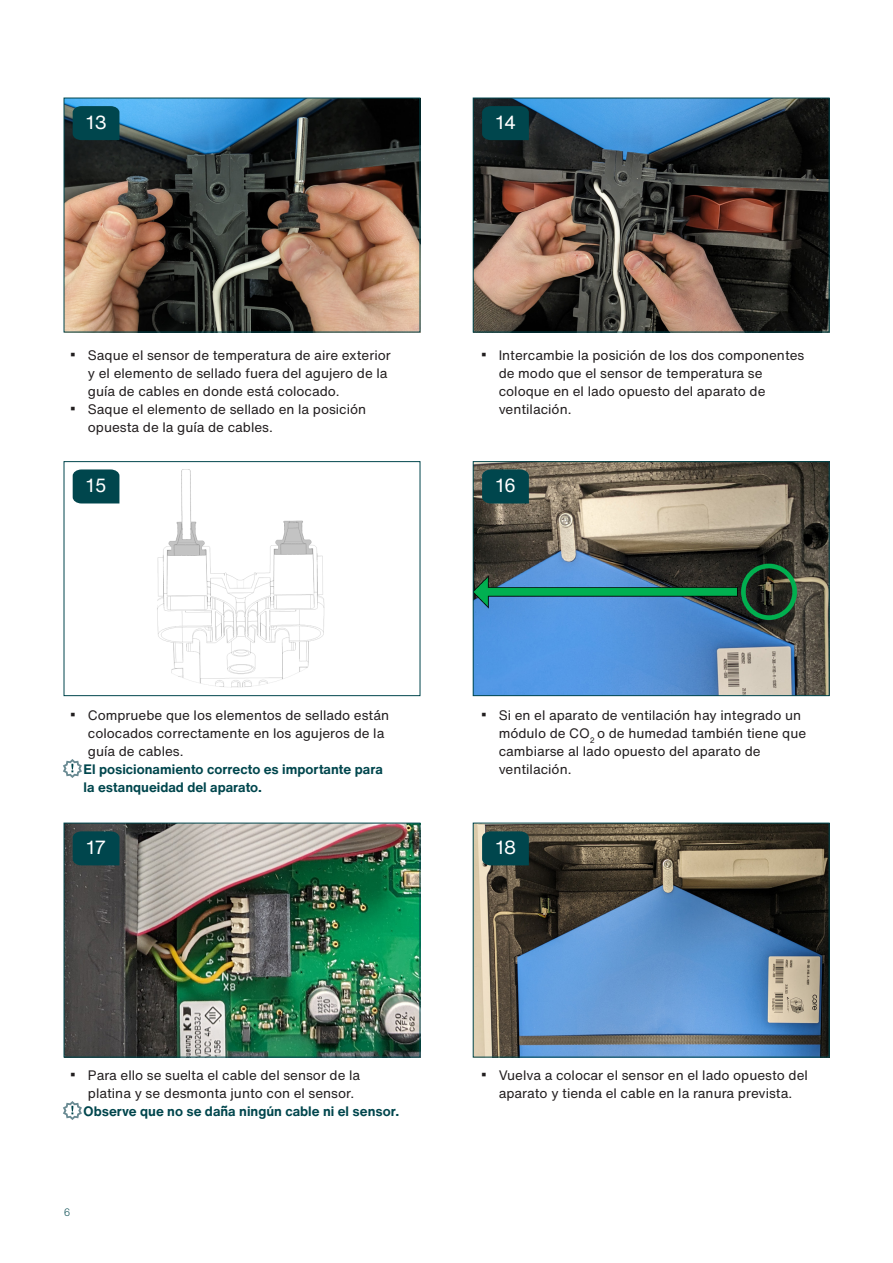
<style>
.page{position:relative;width:893px;height:1263px;background:#fff}
.page>*{position:absolute;margin:0;border:0;box-sizing:border-box;transform-origin:0 0}
.Numbers___12_5_Pt{font:18.75px "Helvetica Now Text";color:#fff}
.t1{font:13.5px/18px "Helvetica Now Text";color:#231f20}
.Icon_Text_Bold{font:700 13.5px/18px "Helvetica Now Text";color:#00464d}
.t2{font:300 10.5px "Helvetica Now Text";color:#00464d}
</style>
<div class="page">
<img style="left:66px;top:100px;width:352px;height:230px">
<div style="left:64px;top:98px;width:356px;height:234px;border:1px solid #00464d"></div>
<img style="left:72px;top:469px;width:253px;height:219px">
<div style="left:64px;top:461px;width:356px;height:235px;border:1px solid #00464d"></div>
<img style="left:66px;top:825px;width:352px;height:230px">
<div style="left:64px;top:823px;width:356px;height:234px;border:1px solid #00464d"></div>
<img style="left:475px;top:100px;width:352px;height:230px">
<div style="left:473px;top:98px;width:356px;height:234px;border:1px solid #00464d"></div>
<img style="left:475px;top:463px;width:352px;height:231px">
<div style="left:473px;top:461px;width:356px;height:235px;border:1px solid #00464d"></div>
<img style="left:475px;top:825px;width:352px;height:230px">
<div style="left:473px;top:823px;width:356px;height:234px;border:1px solid #00464d"></div>
<svg style="left:63px;top:759px;width:19px;height:19px"></svg>
<svg style="left:63px;top:1101px;width:19px;height:19px"></svg>
<svg style="left:482px;top:469px;width:47px;height:34px;background:#04474d"></svg>
<div style="left:73px;top:469px;width:46px;height:34px;background:#00464d"></div>
<div style="left:482px;top:106px;width:47px;height:34px;background:#00464d"></div>
<div style="left:73px;top:106px;width:46px;height:34px;background:#00464d"></div>
<div style="left:73px;top:831px;width:46px;height:34px;background:#00464d"></div>
<svg style="left:482px;top:831px;width:47px;height:34px;background:#05484e"></svg>
<p class="Numbers___12_5_Pt" style="left:86px;top:108px;width:22px">13</p>
<p class="Numbers___12_5_Pt" style="left:496px;top:108px;width:22px">14</p>
<p class="t1" style="left:88px;top:346px;width:304px;text-indent:-17px"><sup>■</sup> Saque el sensor de temperatura de aire exterior y el elemento de sellado fuera del agujero de la guía de cables en donde está colocado.</p>
<p class="t1" style="left:88px;top:400px;width:280px;text-indent:-17px"><sup>■</sup> Saque el elemento de sellado en la posición opuesta de la guía de cables.</p>
<p class="t1" style="left:499px;top:346px;width:307px;text-indent:-17px"><sup>■</sup> Intercambie la posición de los dos componentes de modo que el sensor de temperatura se coloque en el lado opuesto del aparato de ventilación.</p>
<p class="Numbers___12_5_Pt" style="left:86px;top:471px;width:22px">15</p>
<p class="Numbers___12_5_Pt" style="left:496px;top:471px;width:22px">16</p>
<p class="t1" style="left:88px;top:706px;width:303px;text-indent:-17px"><sup>■</sup> Compruebe que los elementos de sellado están colocados correctamente en los agujeros de la guía de cables.</p>
<p class="Icon_Text_Bold" style="left:84px;top:760px;width:301px">El posicionamiento correcto es importante para la estanqueidad del aparato.</p>
<p class="t1" style="left:499px;top:706px;width:309px;text-indent:-17px"><sup>■</sup> Si en el aparato de ventilación hay integrado un módulo de CO<sub>2</sub> o de humedad también tiene que cambiarse al lado opuesto del aparato de ventilación.</p>
<p class="Numbers___12_5_Pt" style="left:86px;top:833px;width:22px">17</p>
<p class="Numbers___12_5_Pt" style="left:496px;top:833px;width:22px">18</p>
<p class="t1" style="left:88px;top:1066px;width:274px;text-indent:-17px"><sup>■</sup> Para ello se suelta el cable del sensor de la platina y se desmonta junto con el sensor.</p>
<p class="Icon_Text_Bold" style="left:84px;top:1102px;width:317px">Observe que no se daña ningún cable ni el sensor.</p>
<p class="t2" style="left:64px;top:1204px;width:8px">6</p>
<p class="t1" style="left:482px;top:1066px;width:328px;text-align:center"><sup>■</sup> Vuelva a colocar el sensor en el lado opuesto del aparato y tienda el cable en la ranura prevista.</p>
</div>
